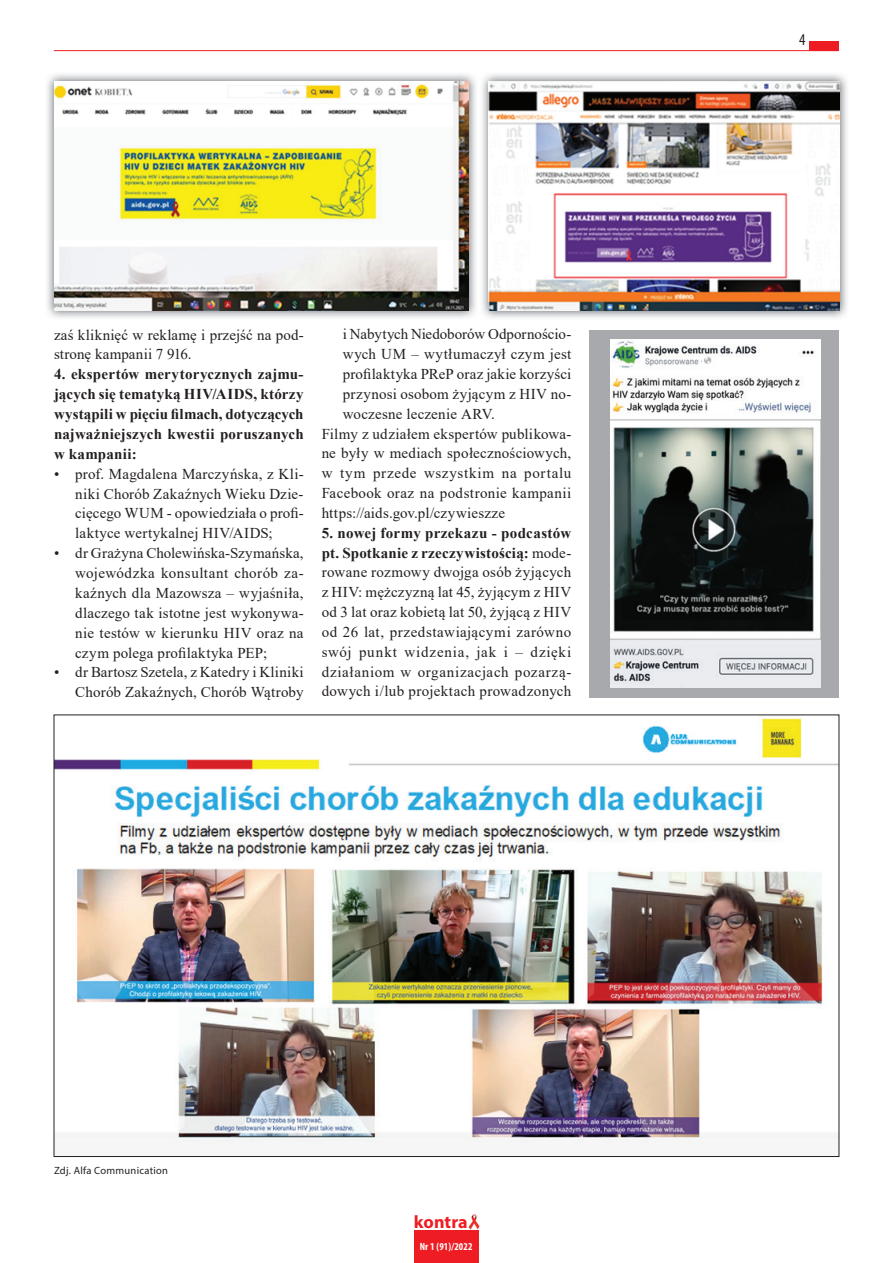
<style>
.page{position:relative;width:893px;height:1263px;background:#fff}
.page>*{position:absolute;margin:0;border:0;box-sizing:border-box;transform-origin:0 0}
.t1{font:700 18px "Myriad Pro";letter-spacing:.005em;color:#ee1d23}
.t2{font:condensed 16.5px "Myriad Pro";color:#231f20}
.t3{font:15px/19.8px "Times New Roman";letter-spacing:.015em;color:#231f20;text-align:justify}
.t4{font:700 15px/19.8px "Times New Roman";letter-spacing:.015em;color:#231f20;text-align:justify}
.t5{font:15px "Times New Roman";letter-spacing:.045em;color:#231f20}
.t6{font:10.5px "Myriad Pro";letter-spacing:.025em;color:#231f20}
.t7{font:700 condensed 10.5px "Myriad Pro";letter-spacing:.01em;color:#fff}
.s1{font-weight:700}
</style>
<div class="page">
<div style="left:414px;top:1230px;width:65px;height:33px;background:#ee1d23"></div>
<hr style="left:54px;top:50px;width:785px;height:1px;background:#ee1d23">
<div style="left:809px;top:41px;width:30px;height:10px;background:#ee1d23"></div>
<img style="left:468px;top:1215px;width:11px;height:14px">
<div style="left:589px;top:330px;width:250px;height:367px;background:#a8a9ad"></div>
<img style="left:47px;top:74px;width:800px;height:244px">
<img style="left:54px;top:81px;width:415px;height:229px">
<img style="left:489px;top:81px;width:351px;height:229px">
<img style="left:56px;top:718px;width:781px;height:426px">
<img style="left:611px;top:340px;width:210px;height:348px">
<p class="t3" style="left:54px;top:324px;width:251px">zaś kliknięć w reklamę i przejść na pod&shy;stronę kampanii 7 916.</p>
<p class="t4" style="left:54px;top:364px;width:251px">4. ekspertów merytorycznych zajmu&shy;jących się tematyką HIV/AIDS, którzy wystąpili w pięciu filmach, dotyczących najważniejszych kwestii poruszanych w kampanii:</p>
<p class="t3" style="left:75px;top:463px;width:230px;text-indent:-21px">• prof. Magdalena Marczyńska, z Kli&shy;niki Chorób Zakaźnych Wieku Dzie&shy;cięcego WUM - opowiedziała o profi&shy;laktyce wertykalnej HIV/AIDS;</p>
<p class="t3" style="left:75px;top:543px;width:230px;text-indent:-21px">• dr Grażyna Cholewińska-Szymańska, wojewódzka konsultant chorób za&shy;kaźnych dla Mazowsza – wyjaśniła, dlaczego tak istotne jest wykonywa&shy;nie testów w kierunku HIV oraz na czym polega profilaktyka PEP;</p>
<p class="t3" style="left:54px;top:662px;width:251px;text-align:right">• dr Bartosz Szetela, z Katedry i Kliniki<br>Chorób Zakaźnych, Chorób Wątroby</p>
<p class="t3" style="left:343px;top:324px;width:230px">i Nabytych Niedoborów Odpornościo-</p>
<p class="t3" style="left:343px;top:344px;width:230px">wych UM – wytłumaczył czym jest</p>
<p class="t3" style="left:343px;top:364px;width:230px">profilaktyka PReP oraz jakie korzyści</p>
<p class="t3" style="left:343px;top:384px;width:230px">przynosi osobom żyjącym z HIV no-</p>
<p class="t3" style="left:343px;top:403px;width:154px">woczesne leczenie ARV.</p>
<p class="t3" style="left:322px;top:423px;width:251px">Filmy z udziałem ekspertów publikowa-</p>
<p class="t3" style="left:322px;top:443px;width:251px">ne były w mediach społecznościowych,</p>
<p class="t5" style="left:322px;top:463px;width:251px">w tym przede wszystkim na portalu</p>
<p class="t3" style="left:322px;top:483px;width:251px">Facebook oraz na podstronie kampanii</p>
<p class="t3" style="left:322px;top:503px;width:185px">https://aids.gov.pl/czywieszze</p>
<p class="t3" style="left:322px;top:522px;width:251px"><span class="s1">5. nowej formy przekazu - podcastów pt. Spotkanie z rzeczywistością:</span> mode&shy;rowane rozmowy dwojga osób żyjących z HIV: mężczyzną lat 45, żyjącym z HIV od 3 lat oraz kobietą lat 50, żyjącą z HIV od 26 lat, przedstawiającymi zarówno swój punkt widzenia, jak i – dzięki działaniom w organizacjach pozarzą&shy;dowych i/lub projektach prowadzonych</p>
<p class="t6" style="left:54px;top:1164px;width:116px">Zdj. Alfa Communication</p>
<p class="t1" style="left:414px;top:1210px;width:55px">kontra</p>
<p class="t7" style="left:420px;top:1240px;width:54px">Nr 1 (91)/2022</p>
<p class="t2" style="left:799px;top:30px;width:8px">4</p>
</div>
